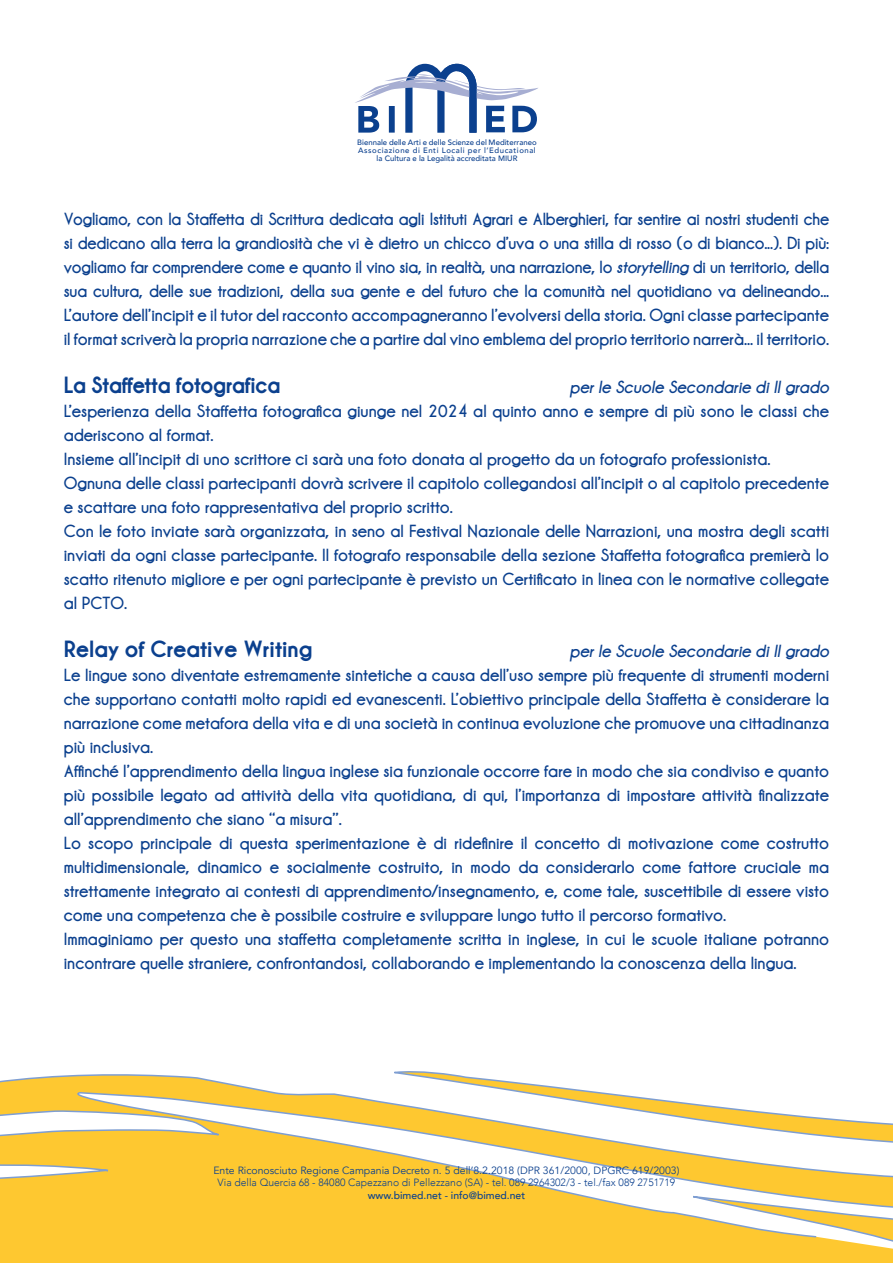
<style>
.page{position:relative;width:893px;height:1263px;background:#fff}
.page>*{position:absolute;margin:0;border:0;box-sizing:border-box;transform-origin:0 0}
.t1{font:700 24px "Champagne&Limousines Thick";color:#0b408e;scale:.95 1}
.t2{font:700 24px "Champagne&Limousines Thick";color:#0b408e}
.Normal__Web{font:18px/24px "Champagne&Limousines Thick";color:#0b408e;text-align:justify}
.t3{font:italic 18px "Champagne&Limousines Thick";color:#0b408e}
.t4{font:300 10.5px "Avenir";color:#0b408e}
.t5{font:10.5px "Avenir";color:#0b408e}
.t6{font:500 10.5px "Avenir";color:#0b408e}
.t7{font:500 7.8px "Avenir";color:#0b408e}
.t8{font:500 7.8px "Avenir";letter-spacing:.07em;color:#0b408e}
.s1{font-style:italic}
</style>
<div class="page">
<svg style="left:0;top:1071px;width:893px;height:192px;fill:#fec830"></svg>
<svg style="left:355px;top:63px;width:183px;height:70px"></svg>
<p class="t7" style="left:357px;top:136px;width:181px">Biennale delle Arti e delle Scienze del Mediterraneo</p>
<p class="t8" style="left:358px;top:144px;width:179px">Associazione di Enti Locali per l’Educational</p>
<p class="t7" style="left:377px;top:152px;width:142px">la Cultura e la Legalità accreditata MIUR</p>
<p class="Normal__Web" style="left:64px;top:207px;width:767px">Vogliamo, con la Staffetta di Scrittura dedicata agli Istituti Agrari e Alberghieri, far sentire ai nostri studenti che si dedicano alla terra la grandiosità che vi è dietro un chicco d’uva o una stilla di rosso (o di bianco...). Di più: vogliamo far comprendere come e quanto il vino sia, in realtà, una narrazione, lo <span class="s1">storytelling</span> di un territorio, della sua cultura, delle sue tradizioni, della sua gente e del futuro che la comunità nel quotidiano va delineando...</p>
<p class="Normal__Web" style="left:64px;top:303px;width:767px">L’autore dell’incipit e il tutor del racconto accompagneranno l’evolversi della storia. Ogni classe partecipante il format scriverà la propria narrazione che a partire dal vino emblema del proprio territorio narrerà... il territorio.</p>
<p class="t1" style="left:64px;top:370px;width:229px">La Staffetta fotografica</p>
<p class="t3" style="left:570px;top:377px;width:261px">per le Scuole Secondarie di II grado</p>
<p class="Normal__Web" style="left:64px;top:399px;width:767px">L’esperienza della Staffetta fotografica giunge nel 2024 al quinto anno e sempre di più sono le classi che aderiscono al format.</p>
<p class="Normal__Web" style="left:64px;top:447px;width:708px">Insieme all’incipit di uno scrittore ci sarà una foto donata al progetto da un fotografo professionista.</p>
<p class="Normal__Web" style="left:64px;top:471px;width:767px">Ognuna delle classi partecipanti dovrà scrivere il capitolo collegandosi all’incipit o al capitolo precedente e scattare una foto rappresentativa del proprio scritto.</p>
<p class="Normal__Web" style="left:64px;top:519px;width:767px">Con le foto inviate sarà organizzata, in seno al Festival Nazionale delle Narrazioni, una mostra degli scatti inviati da ogni classe partecipante. Il fotografo responsabile della sezione Staffetta fotografica premierà lo scatto ritenuto migliore e per ogni partecipante è previsto un Certificato in linea con le normative collegate al PCTO.</p>
<p class="t2" style="left:64px;top:634px;width:250px">Relay of Creative Writing</p>
<p class="t3" style="left:570px;top:641px;width:261px">per le Scuole Secondarie di II grado</p>
<p class="Normal__Web" style="left:64px;top:663px;width:767px">Le lingue sono diventate estremamente sintetiche a causa dell’uso sempre più frequente di strumenti moderni che supportano contatti molto rapidi ed evanescenti. L’obiettivo principale della Staffetta è considerare la narrazione come metafora della vita e di una società in continua evoluzione che promuove una cittadinanza più inclusiva.</p>
<p class="Normal__Web" style="left:64px;top:759px;width:767px">Affinché l’apprendimento della lingua inglese sia funzionale occorre fare in modo che sia condiviso e quanto più possibile legato ad attività della vita quotidiana, di qui, l’importanza di impostare attività finalizzate all’apprendimento che siano “a misura”.</p>
<p class="Normal__Web" style="left:64px;top:831px;width:767px">Lo scopo principale di questa sperimentazione è di ridefinire il concetto di motivazione come costrutto multidimensionale, dinamico e socialmente costruito, in modo da considerarlo come fattore cruciale ma strettamente integrato ai contesti di apprendimento/insegnamento, e, come tale, suscettibile di essere visto come una competenza che è possibile costruire e sviluppare lungo tutto il percorso formativo.</p>
<p class="Normal__Web" style="left:64px;top:927px;width:767px">Immaginiamo per questo una staffetta completamente scritta in inglese, in cui le scuole italiane potranno incontrare quelle straniere, confrontandosi, collaborando e implementando la conoscenza della lingua.</p>
<p class="t5" style="left:213px;top:1164px;width:468px">Ente Riconosciuto Regione Campania Decreto n. 5 dell’8.2.2018 (DPR 361/2000, DPGRC 619/2003)</p>
<p class="t4" style="left:218px;top:1176px;width:459px">Via della Quercia 68 - 84080 Capezzano di Pellezzano (SA) - tel. 089 2964302/3 - tel./fax 089 2751719</p>
<p class="t6" style="left:368px;top:1186px;width:159px">www.bimed.net - info@bimed.net</p>
</div>
